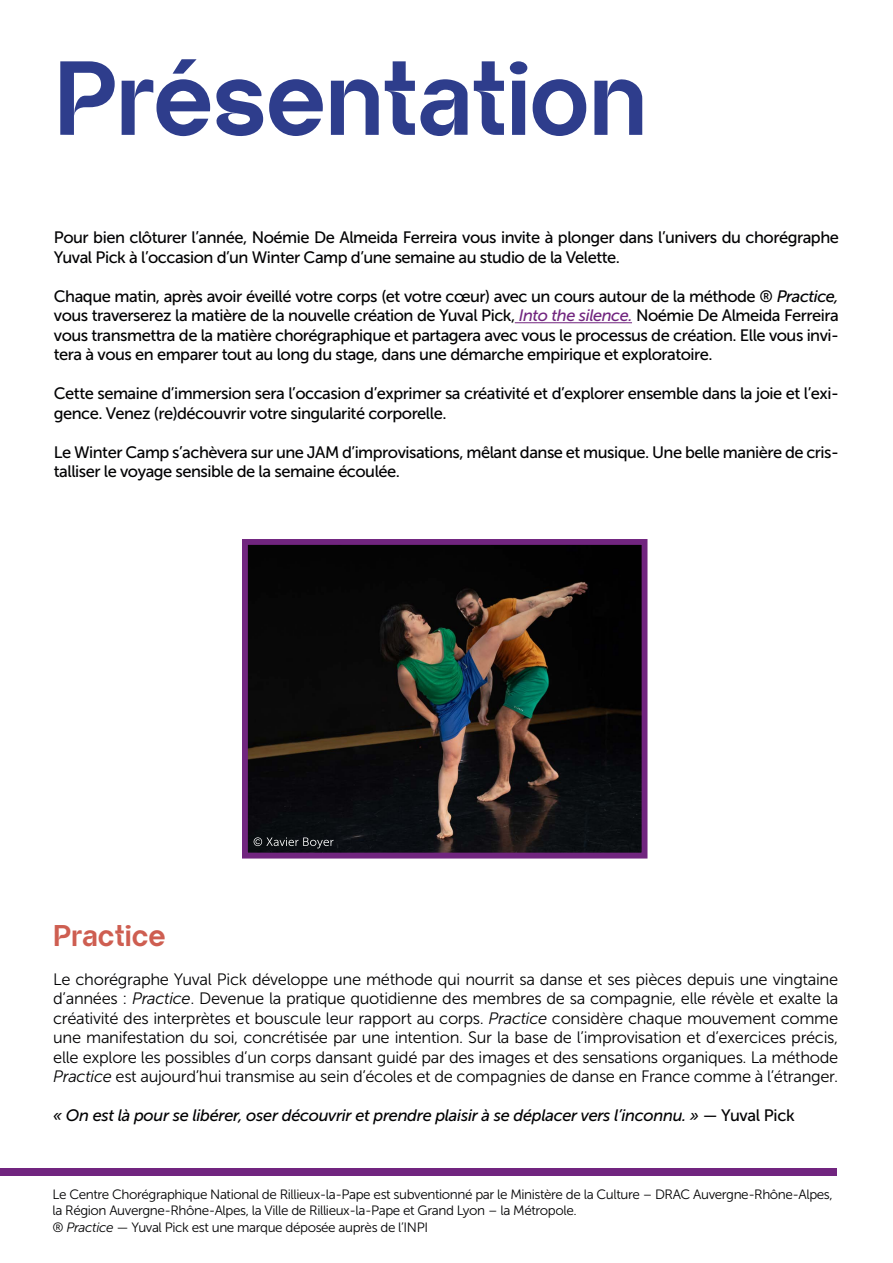
<style>
.page{position:relative;width:893px;height:1263px;background:#fff}
.page>*{position:absolute;margin:0;border:0;box-sizing:border-box;transform-origin:0 0}
.t1{font:700 105px "Almarena Display";letter-spacing:-.01em;color:#2e3d8c}
.t2{font:700 30px "Almarena Display";color:#ce5e51}
.t3{font:16.5px/19.5px "Museo Sans 500";letter-spacing:-.03em;color:#020203}
.t4{font:16.5px/19.5px "Museo Sans 300";letter-spacing:-.02em;color:#020203;text-align:justify}
.t5{font:italic 16.5px "Museo Sans 500";letter-spacing:-.02em;color:#020203}
.t6{font:13.5px/16.5px "Museo Sans 300";letter-spacing:-.03em;color:#020203}
.s1{font-style:italic}
.s2{font-style:italic;color:#71257f}
.s3{font-style:normal}
</style>
<div class="page">
<hr style="left:515px;top:322px;width:117px;height:1px;background:#71257f">
<div style="left:0;top:1168px;width:837px;height:8px;background:#71257f"></div>
<img style="left:249px;top:546px;width:391px;height:305px">
<div style="left:242px;top:539px;width:405px;height:319px;border:6px solid #71257f"></div>
<svg style="left:254px;top:837px;width:80px;height:11px"></svg>
<h1 class="t1" style="left:54px;top:39px;width:595px">Présentation</h1>
<p class="t3" style="left:54px;top:228px;width:787px">Pour bien clôturer l’année, Noémie De Almeida Ferreira vous invite à plonger dans l’univers du chorégraphe<br>Yuval Pick à l’occasion d’un Winter Camp d’une semaine au studio de la Velette.</p>
<p class="t3" style="left:54px;top:286px;width:786px;text-align:justify">Chaque matin, après avoir éveillé votre corps (et votre cœur) avec un cours autour de la méthode ® <span class="s1">Practice, </span>vous traverserez la matière de la nouvelle création de Yuval Pick, <span class="s2">Into the silence.</span> Noémie De Almeida Ferreira vous transmettra de la matière chorégraphique et partagera avec vous le processus de création. Elle vous invi&shy;tera à vous en emparer tout au long du stage, dans une démarche empirique et exploratoire.</p>
<p class="t3" style="left:54px;top:384px;width:786px">Cette semaine d’immersion sera l’occasion d’exprimer sa créativité et d’explorer ensemble dans la joie et l’exi&shy;gence. Venez (re)découvrir votre singularité corporelle.</p>
<p class="t3" style="left:54px;top:442px;width:786px">Le Winter Camp s’achèvera sur une JAM d’improvisations, mêlant danse et musique. Une belle manière de cris&shy;talliser le voyage sensible de la semaine écoulée.</p>
<h2 class="t2" style="left:53px;top:918px;width:114px">Practice</h2>
<p class="t4" style="left:53px;top:969px;width:787px">Le chorégraphe Yuval Pick développe une méthode qui nourrit sa danse et ses pièces depuis une vingtaine d’années : <span class="s1">Practice</span>. Devenue la pratique quotidienne des membres de sa compagnie, elle révèle et exalte la créativité des interprètes et bouscule leur rapport au corps. <span class="s1">Practice</span> considère chaque mouvement comme une manifestation du soi, concrétisée par une intention. Sur la base de l’improvisation et d’exercices précis, elle explore les possibles d’un corps dansant guidé par des images et des sensations organiques. La méthode <span class="s1">Practice</span> est aujourd’hui transmise au sein d’écoles et de compagnies de danse en France comme à l’étranger.</p>
<p class="t5" style="left:53px;top:1106px;width:743px">« On est là pour se libérer, oser découvrir et prendre plaisir à se déplacer vers l’inconnu. » <span class="s3">— Yuval Pick</span></p>
<p class="t6" style="left:52px;top:1186px;width:782px">Le Centre Chorégraphique National de Rillieux-la-Pape est subventionné par le Ministère de la Culture – DRAC Auvergne-Rhône-Alpes, la Région Auvergne-Rhône-Alpes, la Ville de Rillieux-la-Pape et Grand Lyon – la Métropole.<br>® <span class="s1">Practice</span> — Yuval Pick est une marque déposée auprès de l’INPI</p>
</div>
